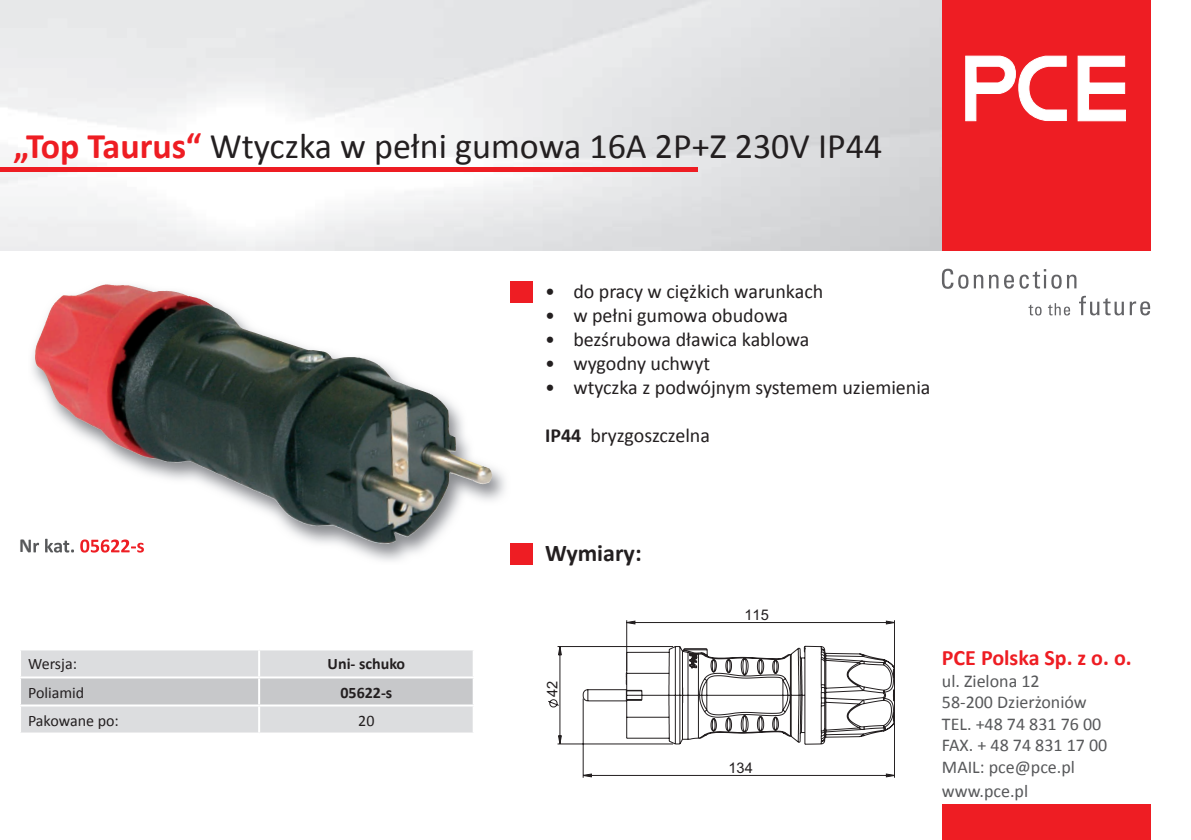
<style>
.page{position:relative;width:1191px;height:840px;background:#fff}
.page>*{position:absolute;margin:0;border:0;box-sizing:border-box;transform-origin:0 0}
.t1{font:36px "Calibri";color:#231f20}
.t2{font:700 24px "Calibri";color:#231f20}
.t3{font:700 22px "Calibri";color:#ee1d23}
.t4{font:20px "Calibri";color:#231f20}
.t5{font:18px/21.6px "Calibri";color:#57585a}
.t6{font:16px "Calibri";color:#231f20}
.t7{font:700 16px "Calibri";color:#231f20}
.t8{font:14.6px "Arial";color:#231f20}
.s1{font-weight:700;color:#ee1d23}
.s2{font-weight:700}
</style>
<div class="page">
<img style="left:0;top:0;width:942px;height:251px">
<div style="left:942px;top:0;width:208px;height:251px;background:#ee1d23"></div>
<svg style="left:942px;top:268px;width:134px;height:20px"></svg>
<svg style="left:1079px;top:295px;width:71px;height:20px"></svg>
<svg style="left:1028px;top:303px;width:42px;height:12px"></svg>
<svg style="left:1077px;top:55px;width:49px;height:66px"></svg>
<svg style="left:965px;top:55px;width:102px;height:66px"></svg>
<div style="left:942px;top:804px;width:208px;height:35px;background:#ee1d23"></div>
<hr style="left:0;top:167px;width:697px;height:4px;background:#ee1d23">
<div style="left:510px;top:281px;width:22px;height:21px;background:#ee1d23"></div>
<svg style="left:21px;top:650px;width:452px;height:82px;background:#d5d6d8"></svg>
<hr style="left:258px;top:650px;width:2px;height:26px;background:#fff">
<hr style="left:258px;top:678px;width:2px;height:26px;background:#fff">
<hr style="left:19px;top:704px;width:240px;height:2px;background:#fff">
<hr style="left:259px;top:704px;width:216px;height:2px;background:#fff">
<hr style="left:258px;top:706px;width:2px;height:26px;background:#fff">
<hr style="left:19px;top:676px;width:240px;height:2px;background:#fff">
<hr style="left:259px;top:676px;width:216px;height:2px;background:#fff">
<div style="left:510px;top:543px;width:22px;height:21px;background:#ee1d23"></div>
<img style="left:28px;top:284px;width:477px;height:277px">
<img style="left:28px;top:538px;width:116px;height:14px">
<img style="left:75px;top:539px;width:69px;height:13px">
<img style="left:40px;top:284px;width:65px;height:53px">
<svg style="left:583px;top:620px;width:311px;height:156px"></svg>
<svg style="left:548px;top:646px;width:13px;height:97px"></svg>
<svg style="left:582px;top:645px;width:312px;height:99px"></svg>
<h1 class="t1" style="left:13px;top:123px;width:870px"><span class="s1">„Top Taurus“</span> Wtyczka w pełni gumowa 16A 2P+Z 230V IP44</h1>
<p class="t6" style="left:28px;top:653px;width:50px">Wersja:</p>
<p class="t7" style="left:328px;top:653px;width:79px">Uni- schuko</p>
<p class="t6" style="left:28px;top:681px;width:58px">Poliamid</p>
<p class="t7" style="left:340px;top:681px;width:53px">05622-s</p>
<p class="t6" style="left:28px;top:709px;width:92px">Pakowane po:</p>
<p class="t6" style="left:358px;top:709px;width:18px">20</p>
<p class="t4" style="left:545px;top:278px;width:280px">• do pracy w ciężkich warunkach</p>
<p class="t4" style="left:545px;top:302px;width:244px">• w pełni gumowa obudowa</p>
<p class="t4" style="left:545px;top:326px;width:266px">• bezśrubowa dławica kablowa</p>
<p class="t4" style="left:545px;top:350px;width:167px">• wygodny uchwyt</p>
<p class="t4" style="left:545px;top:374px;width:387px">• wtyczka z podwójnym systemem uziemienia</p>
<p class="t4" style="left:545px;top:422px;width:166px"><span class="s2">IP44</span> bryzgoszczelna</p>
<p class="t2" style="left:545px;top:537px;width:98px">Wymiary:</p>
<p class="t8" style="left:543px;top:697px;width:18px;rotate:-90deg">42</p>
<p class="t8" style="left:744px;top:605px;width:26px">115</p>
<p class="t8" style="left:728px;top:757px;width:26px">134</p>
<p class="t3" style="left:942px;top:643px;width:191px">PCE Polska Sp. z o. o.</p>
<p class="t5" style="left:942px;top:669px;width:167px">ul. Zielona 12<br>58-200 Dzierżoniów<br>TEL. +48 74 831 76 00<br>FAX. + 48 74 831 17 00<br>MAIL: pce@pce.pl</p>
<p class="t5" style="left:942px;top:779px;width:88px">www.pce.pl</p>
</div>
